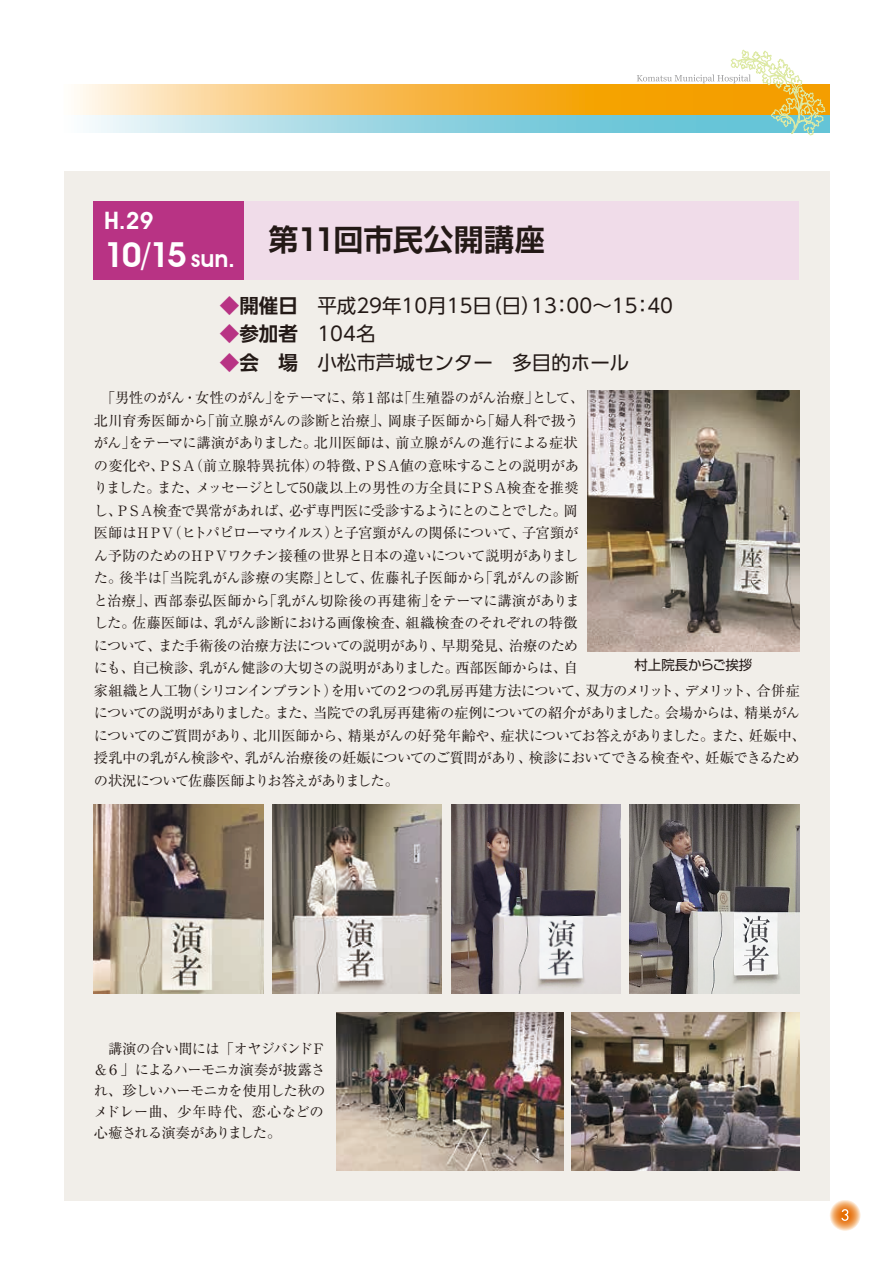
<style>
.page{position:relative;width:893px;height:1263px;background:#fff}
.page>*{position:absolute;margin:0;border:0;box-sizing:border-box;transform-origin:0 0}
.t1{font:600 34.5px "Advantage";color:#fff}
.t2{font:700 30px "Shin Go Pro De";letter-spacing:.005em;color:#231916}
.t3{font:600 24px "Advantage";color:#fff}
.t4{font:19.5px "UD Shin Go Pro";color:#231916}
.t5{font:14.25px/22.5px "Ryumin Pro";letter-spacing:-.03em;color:#231916}
.t6{font:13.5px "Shin Go Pro";letter-spacing:-.005em;color:#231916}
.s1{font-size:24.15px}
.s2{font-family:"UD Shin Go Pro De";font-weight:700;color:#b83384}
.s3{font-family:"UD Shin Go Pro De";font-weight:700}
</style>
<div class="page">
<svg style="left:74px;top:114px;width:755px;height:18px;background:#abd9df"></svg>
<svg style="left:74px;top:84px;width:755px;height:30px;background:#f9c264"></svg>
<svg style="left:637px;top:49px;width:189px;height:87px"></svg>
<svg style="left:829px;top:1199px;width:32px;height:32px"></svg>
<svg style="left:841px;top:1209px;width:7px;height:12px"></svg>
<div style="left:64px;top:171px;width:765px;height:1029px;background:#f1eee9"></div>
<div style="left:94px;top:201px;width:705px;height:78px;background:#f0dce9"></div>
<div style="left:94px;top:201px;width:150px;height:78px;background:#b83384"></div>
<img style="left:336px;top:1012px;width:227px;height:158px">
<img style="left:94px;top:804px;width:169px;height:189px">
<img style="left:272px;top:804px;width:170px;height:189px">
<img style="left:451px;top:804px;width:169px;height:189px">
<img style="left:629px;top:804px;width:170px;height:189px">
<img style="left:588px;top:391px;width:211px;height:261px">
<img style="left:572px;top:1012px;width:227px;height:158px">
<h3 class="t3" style="left:104px;top:207px;width:51px">H.29</h3>
<h1 class="t1" style="left:104px;top:234px;width:133px">10/15 <span class="s1">sun.</span></h1>
<h2 class="t2" style="left:268px;top:215px;width:278px">第11回市民公開講座</h2>
<h3 class="t4" style="left:220px;top:289px;width:455px"><span class="s2">◆</span><span class="s3">開催日</span>　平成29年10月15日（日）13：00～15：40</h3>
<h3 class="t4" style="left:220px;top:318px;width:157px"><span class="s2">◆</span><span class="s3">参加者</span> 104名</h3>
<h3 class="t4" style="left:220px;top:346px;width:411px"><span class="s2">◆</span><span class="s3">会　場</span>　小松市芦城センター　多目的ホール</h3>
<p class="t5" style="left:94px;top:386px;width:714px">　「男性のがん・女性のがん」をテーマに、第１部は「生殖器のがん治療」として、<br>北川育秀医師から「前立腺がんの診断と治療」、岡康子医師から「婦人科で扱う<br>がん」をテーマに講演がありました。北川医師は、前立腺がんの進行による症状<br>の変化や、ＰＳＡ（前立腺特異抗体）の特徴、ＰＳＡ値の意味することの説明があ<br>りました。また、メッセージとして50歳以上の男性の方全員にＰＳＡ検査を推奨<br>し、ＰＳＡ検査で異常があれば、必ず専門医に受診するようにとのことでした。岡<br>医師はＨＰＶ（ヒトパピローマウイルス）と子宮頸がんの関係について、子宮頸が<br>ん予防のためのＨＰＶワクチン接種の世界と日本の違いについて説明がありまし<br>た。後半は「当院乳がん診療の実際」として、佐藤礼子医師から「乳がんの診断<br>と治療」、西部泰弘医師から「乳がん切除後の再建術」をテーマに講演がありま<br>した。佐藤医師は、乳がん診断における画像検査、組織検査のそれぞれの特徴<br>について、また手術後の治療方法についての説明があり、早期発見、治療のため<br>にも、自己検診、乳がん健診の大切さの説明がありました。西部医師からは、自<br>家組織と人工物（シリコンインプラント）を用いての２つの乳房再建方法について、双方のメリット、デメリット、合併症についての説明がありました。また、当院での乳房再建術の症例についての紹介がありました。会場からは、精巣がんについてのご質問があり、北川医師から、精巣がんの好発年齢や、症状についてお答えがありました。また、妊娠中、授乳中の乳がん検診や、乳がん治療後の妊娠についてのご質問があり、検診においてできる検査や、妊娠できるための状況について佐藤医師よりお答えがありました。</p>
<p class="t6" style="left:634px;top:654px;width:120px">村上院長からご挨拶</p>
<p class="t5" style="left:94px;top:1037px;width:233px;line-height:21px">　講演の合い間には「オヤジバンドＦ＆６」によるハーモニカ演奏が披露され、珍しいハーモニカを使用した秋のメドレー曲、少年時代、恋心などの心癒される演奏がありました。</p>
</div>
